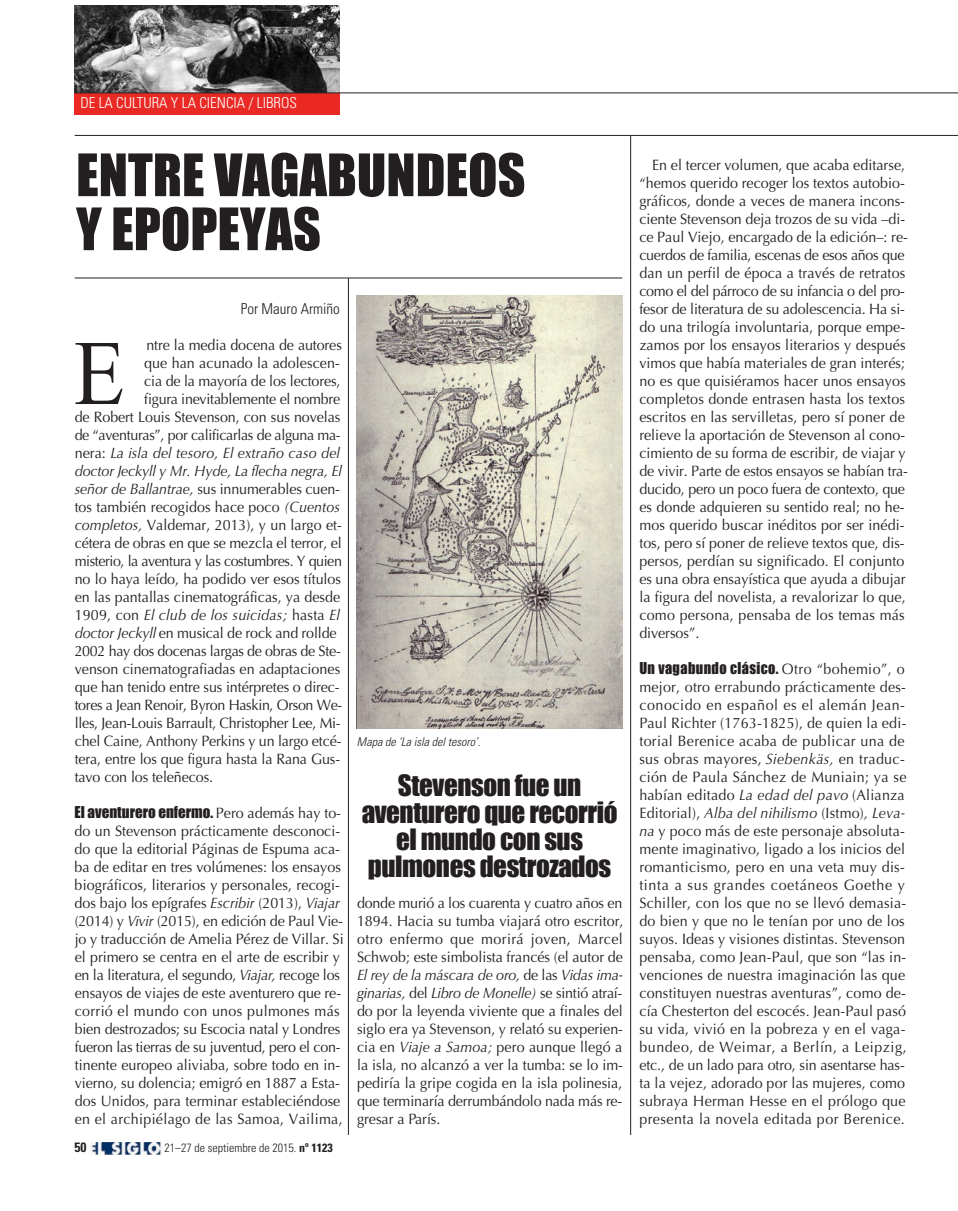
<style>
.page{position:relative;width:958px;height:1211px;background:#fff}
.page>*{position:absolute;margin:0;border:0;box-sizing:border-box;transform-origin:0 0}
.t1{font:92.1px "Times New Roman";color:#231f20;scale:.9 1}
.t2{font:54px/54px "Impact";color:#231f20}
.t3{font:27px/27px "Impact";letter-spacing:-.015em;color:#231f20;text-align:center}
.t4{font:15px/18px "Optima";letter-spacing:.005em;color:#231f20;scale:.95 1}
.t5{font:15px "Optima";letter-spacing:-.02em;color:#231f20;scale:.95 1}
.t6{font:italic 15px "Optima";letter-spacing:.01em;color:#231f20;scale:.95 1}
.t7{font:15px "Optima";letter-spacing:-.015em;color:#231f20;scale:.95 1}
.t8{font:15px "Optima";letter-spacing:-.03em;color:#231f20;scale:.95 1}
.t9{font:italic 15px "Optima";letter-spacing:-.01em;color:#231f20;scale:.95 1}
.t10{font:15px "Impact";color:#231f20}
.t11{font:15px "Impact";letter-spacing:.03em;color:#231f20;scale:.95 1}
.t12{font:300 condensed 15px "Univers LT Std";color:#fff}
.t13{font:300 condensed 15px "Univers LT Std";color:#231f20}
.t14{font:700 condensed 13.5px "Univers LT Std";color:#231f20}
.t15{font:300 condensed 12px "Univers LT Std";color:#231f20}
.t16{font:italic 300 condensed 12px "Univers LT Std";color:#231f20}
.s1{font-style:normal}
.s2{font-style:italic}
.s3{font-family:"Optima"}
.s4{font-weight:700}
</style>
<div class="page">
<img style="left:75px;top:6px;width:265px;height:87px">
<hr style="left:630px;top:135px;width:1px;height:1000px;background:#231f20">
<div style="left:75px;top:93px;width:265px;height:21px;background:#ea2924"></div>
<hr style="left:75px;top:93px;width:882px;height:1px;background:#231f20">
<hr style="left:75px;top:135px;width:882px;height:1px;background:#231f20">
<img style="left:89px;top:1142px;width:73px;height:13px">
<img style="left:357px;top:296px;width:265px;height:432px">
<hr style="left:348px;top:278px;width:1px;height:857px;background:#231f20">
<hr style="left:75px;top:278px;width:547px;height:1px;background:#231f20">
<p class="t12" style="left:80px;top:94px;width:218px">DE LA CULTURA Y LA CIENCIA / LIBROS</p>
<h2 class="t2" style="left:76px;top:147px;width:450px">ENTRE VAGABUNDEOS<br>Y EPOPEYAS</h2>
<p class="t13" style="left:241px;top:300px;width:101px">Por Mauro Armiño</p>
<h1 class="t1" style="left:74px;top:308px;width:58px">E</h1>
<p class="t4" style="left:146px;top:337px;width:207px">ntre la media docena de autores</p>
<p class="t4" style="left:144px;top:355px;width:207px">que han acunado la adolescen-</p>
<p class="t4" style="left:144px;top:373px;width:208px">cia de la mayoría de los lectores,</p>
<p class="t7" style="left:144px;top:393px;width:208px">figura inevitablemente el nombre</p>
<p class="t4" style="left:75px;top:409px;width:281px">de Robert Louis Stevenson, con sus novelas</p>
<p class="t5" style="left:75px;top:429px;width:281px">de “aventuras”, por calificarlas de alguna ma-</p>
<p class="t6" style="left:75px;top:447px;width:281px"><span class="s1">nera:</span> La isla del tesoro, El extraño caso del</p>
<p class="t9" style="left:75px;top:465px;width:283px">doctor Jeckyll y Mr. Hyde, La flecha negra, El</p>
<p class="t4" style="left:75px;top:481px;width:281px"><span class="s2">señor de Ballantrae,</span> sus innumerables cuen-</p>
<p class="t4" style="left:75px;top:499px;width:280px">tos también recogidos hace poco <span class="s2">(Cuentos</span></p>
<p class="t4" style="left:75px;top:517px;width:283px"><span class="s2">completos,</span> Valdemar, 2013), y un largo et-</p>
<p class="t4" style="left:75px;top:535px;width:282px">cétera de obras en que se mezcla el terror, el</p>
<p class="t8" style="left:75px;top:555px;width:283px">misterio, la aventura y las costumbres. Y quien</p>
<p class="t4" style="left:75px;top:571px;width:282px">no lo haya leído, ha podido ver esos títulos</p>
<p class="t4" style="left:75px;top:589px;width:281px">en las pantallas cinematográficas, ya desde</p>
<p class="t6" style="left:75px;top:609px;width:280px"><span class="s1">1909, con</span> El club de los suicidas; <span class="s1">hasta</span> El</p>
<p class="t4" style="left:75px;top:625px;width:277px"><span class="s2">doctor Jeckyll</span> en musical de rock and rollde</p>
<p class="t5" style="left:75px;top:645px;width:281px">2002 hay dos docenas largas de obras de Ste-</p>
<p class="t4" style="left:75px;top:661px;width:281px">venson cinematografiadas en adaptaciones</p>
<p class="t4" style="left:75px;top:679px;width:280px">que han tenido entre sus intérpretes o direc-</p>
<p class="t5" style="left:75px;top:699px;width:283px">tores a Jean Renoir, Byron Haskin, Orson We-</p>
<p class="t7" style="left:75px;top:717px;width:281px">lles, Jean-Louis Barrault, Christopher Lee, Mi-</p>
<p class="t4" style="left:75px;top:733px;width:282px">chel Caine, Anthony Perkins y un largo etcé-</p>
<p class="t4" style="left:75px;top:751px;width:281px">tera, entre los que figura hasta la Rana Gus-</p>
<p class="t4" style="left:75px;top:769px;width:147px">tavo con los teleñecos.</p>
<p class="t10" style="left:75px;top:800px;width:268px">El aventurero enfermo. <span class="s3">Pero además hay to-</span></p>
<p class="t4" style="left:75px;top:823px;width:284px">do un Stevenson prácticamente desconoci&shy;do que la editorial Páginas de Espuma aca&shy;ba de editar en tres volúmenes: los ensayos biográficos, literarios y personales, recogi&shy;dos bajo los epígrafes <span class="s2">Escribir</span> (2013), <span class="s2">Viajar </span>(2014) y <span class="s2">Vivir</span> (2015), en edición de Paul Vie&shy;jo y traducción de Amelia Pérez de Villar. Si el primero se centra en el arte de escribir y en la literatura, el segundo, <span class="s2">Viajar,</span> recoge los ensayos de viajes de este aventurero que re&shy;corrió el mundo con unos pulmones más bien destrozados; su Escocia natal y Londres fueron las tierras de su juventud, pero el con&shy;tinente europeo aliviaba, sobre todo en in&shy;vierno, su dolencia; emigró en 1887 a Esta&shy;dos Unidos, para terminar estableciéndose en el archipiélago de las Samoa, Vailima,</p>
<p class="t14" style="left:75px;top:1139px;width:13px">50</p>
<p class="t15" style="left:164px;top:1140px;width:170px">21–27 de septiembre de 2015. <span class="s4">nº 1123</span></p>
<p class="t16" style="left:357px;top:734px;width:125px">Mapa de ‘La isla del tesoro’.</p>
<h3 class="t3" style="left:361px;top:771px;width:257px">Stevenson fue un aventurero que recorrió el mundo con sus pulmones destrozados</h3>
<p class="t4" style="left:357px;top:895px;width:282px;text-align:justify">donde murió a los cuarenta y cuatro años en 1894. Hacia su tumba viajará otro escritor, otro enfermo que morirá joven, Marcel Schwob; este simbolista francés (el autor de <span class="s2">El rey de la máscara de oro,</span> de las <span class="s2">Vidas ima&shy;ginarias,</span> del <span class="s2">Libro de Monelle)</span> se sintió atraí - do por la leyenda viviente que a finales del siglo era ya Stevenson, y relató su experien&shy;cia en <span class="s2">Viaje a Samoa;</span> pero aunque llegó a la isla, no alcanzó a ver la tumba: se lo im&shy;pediría la gripe cogida en la isla polinesia, que terminaría derrumbándolo nada más re&shy;gresar a París.</p>
<p class="t4" style="left:639px;top:157px;width:284px;text-indent:13px">En el tercer volumen, que acaba editarse, “hemos querido recoger los textos autobio&shy;gráficos, donde a veces de manera incons&shy;ciente Stevenson deja trozos de su vida –di&shy;ce Paul Viejo, encargado de la edición–: re&shy;cuerdos de familia, escenas de esos años que dan un perfil de época a través de retratos como el del párroco de su infancia o del pro&shy;fesor de literatura de su adolescencia. Ha si&shy;do una trilogía involuntaria, porque empe&shy;zamos por los ensayos literarios y después vimos que había materiales de gran interés; no es que quisiéramos hacer unos ensayos completos donde entrasen hasta los textos escritos en las servilletas, pero sí poner de relieve la aportación de Stevenson al cono&shy;cimiento de su forma de escribir, de viajar y de vivir. Parte de estos ensayos se habían tra&shy;ducido, pero un poco fuera de contexto, que es donde adquieren su sentido real; no he&shy;mos querido buscar inéditos por ser inédi&shy;tos, pero sí poner de relieve textos que, dis&shy;persos, perdían su significado. El conjunto es una obra ensayística que ayuda a dibujar la figura del novelista, a revalorizar lo que, como persona, pensaba de los temas más diversos”.</p>
<p class="t11" style="left:639px;top:656px;width:281px">Un vagabundo clásico. <span class="s3">Otro “bohemio”, o</span></p>
<p class="t4" style="left:639px;top:679px;width:283px">mejor, otro errabundo prácticamente des&shy;conocido en español es el alemán Jean-Paul Richter (1763-1825), de quien la edi&shy;torial Berenice acaba de publicar una de sus obras mayores, <span class="s2">Siebenkäs,</span> en traduc&shy;ción de Paula Sánchez de Muniain; ya se habían editado <span class="s2">La edad del pavo</span> (Alianza Editorial), <span class="s2">Alba del nihilismo</span> (Istmo)<span class="s2">, Leva&shy;na</span> y poco más de este personaje absoluta&shy;mente imaginativo, ligado a los inicios del romanticismo, pero en una veta muy dis&shy;tinta a sus grandes coetáneos Goethe y Schiller, con los que no se llevó demasia&shy;do bien y que no le tenían por uno de los suyos. Ideas y visiones distintas. Stevenson pensaba, como Jean-Paul, que son “las in&shy;venciones de nuestra imaginación las que constituyen nuestras aventuras”, como de&shy;cía Chesterton del escocés. Jean-Paul pasó su vida, vivió en la pobreza y en el vaga&shy;bundeo, de Weimar, a Berlín, a Leipzig, etc., de un lado para otro, sin asentarse has&shy;ta la vejez, adorado por las mujeres, como subraya Herman Hesse en el prólogo que presenta la novela editada por Berenice.</p>
</div>
